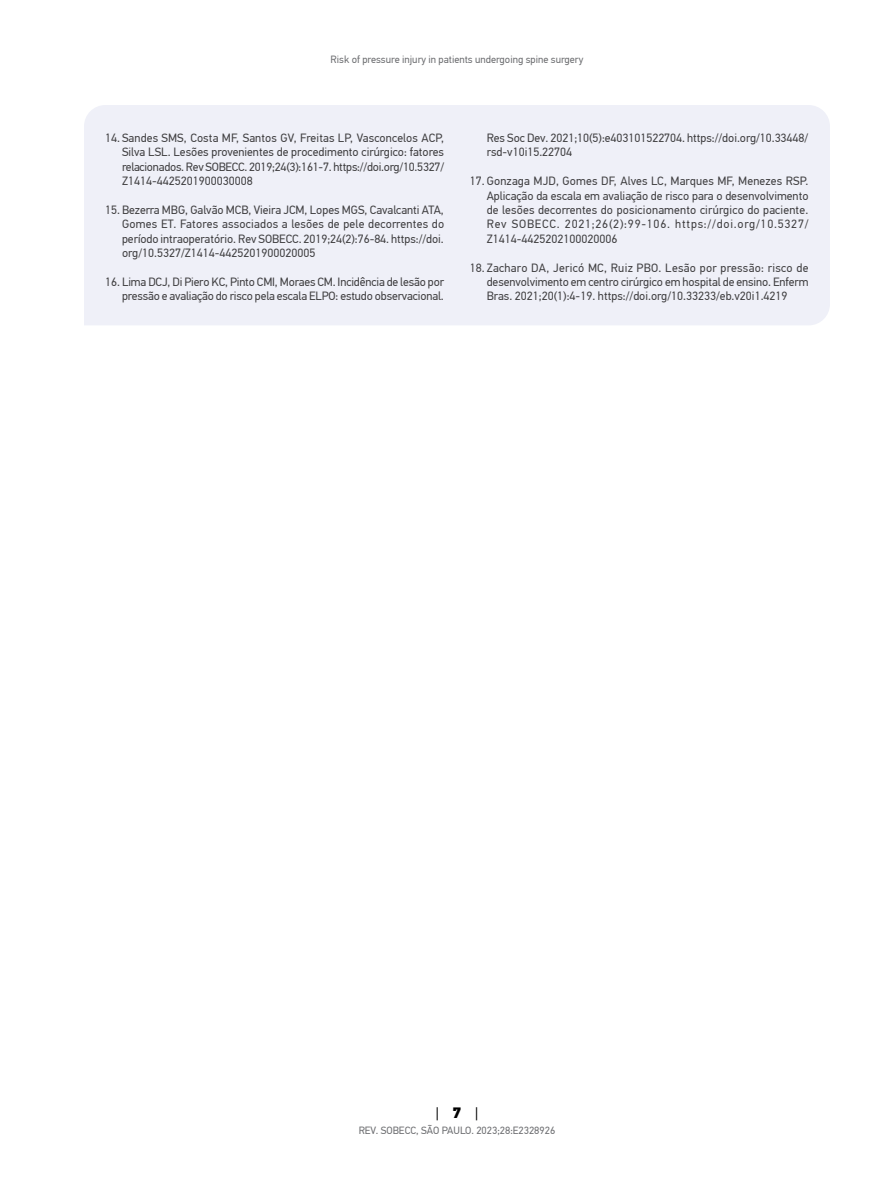
<style>
.page{position:relative;width:893px;height:1191px;background:#fff}
.page>*{position:absolute;margin:0;border:0;box-sizing:border-box;transform-origin:0 0}
.t1{font:15px "PF Din Text Pro";color:#000}
.t2{font:12px/14.4px "PF Din Text Pro";letter-spacing:-.005em;color:#414042;text-align:justify}
.t3{font:10.5px "PF Din Text Pro";color:#6d6e71}
.s1{font-weight:900}
</style>
<div class="page">
<div style="left:84px;top:105px;width:746px;height:220px;background:#eff0f8"></div>
<p class="t3" style="left:331px;top:53px;width:254px">Risk of pressure injury in patients undergoing spine surgery</p>
<p class="t2" style="left:122px;top:131px;width:324px;text-indent:-17px">14. Sandes SMS, Costa MF, Santos GV, Freitas LP, Vasconcelos ACP, Silva LSL. Lesões provenientes de procedimento cirúrgico: fatores relacionados. Rev SOBECC. 2019;24(3):161-7. https://doi.org/10.5327/ Z1414-4425201900030008</p>
<p class="t2" style="left:122px;top:203px;width:324px;text-indent:-17px">15. Bezerra MBG, Galvão MCB, Vieira JCM, Lopes MGS, Cavalcanti ATA, Gomes ET. Fatores associados a lesões de pele decorrentes do período intraoperatório. Rev SOBECC. 2019;24(2):76-84. https://doi. org/10.5327/Z1414-4425201900020005</p>
<p class="t2" style="left:105px;top:275px;width:341px;text-align:right">16. Lima DCJ, Di Piero KC, Pinto CMI, Moraes CM. Incidência de lesão por pressão e avaliação do risco pela escala ELPO: estudo observacional.</p>
<p class="t2" style="left:487px;top:131px;width:323px">Res Soc Dev. 2021;10(5):e403101522704. https://doi.org/10.33448/ rsd-v10i15.22704</p>
<p class="t2" style="left:487px;top:174px;width:323px;text-indent:-17px">17. Gonzaga MJD, Gomes DF, Alves LC, Marques MF, Menezes RSP.<br>Aplicação da escala em avaliação de risco para o desenvolvimento de lesões decorrentes do posicionamento cirúrgico do paciente.<br>Rev SOBECC. 2021;26(2):99-106. https://doi.org/10.5327/ Z1414-4425202100020006</p>
<p class="t2" style="left:487px;top:260px;width:323px;text-indent:-17px">18. Zacharo DA, Jericó MC, Ruiz PBO. Lesão por pressão: risco de desenvolvimento em centro cirúrgico em hospital de ensino. Enferm Bras. 2021;20(1):4-19. https://doi.org/10.33233/eb.v20i1.4219</p>
<p class="t1" style="left:436px;top:1103px;width:44px">| <span class="s1">7</span> |</p>
<p class="t3" style="left:359px;top:1124px;width:198px">REV. SOBECC, SÃO PAULO. 2023;28:E2328926</p>
</div>
